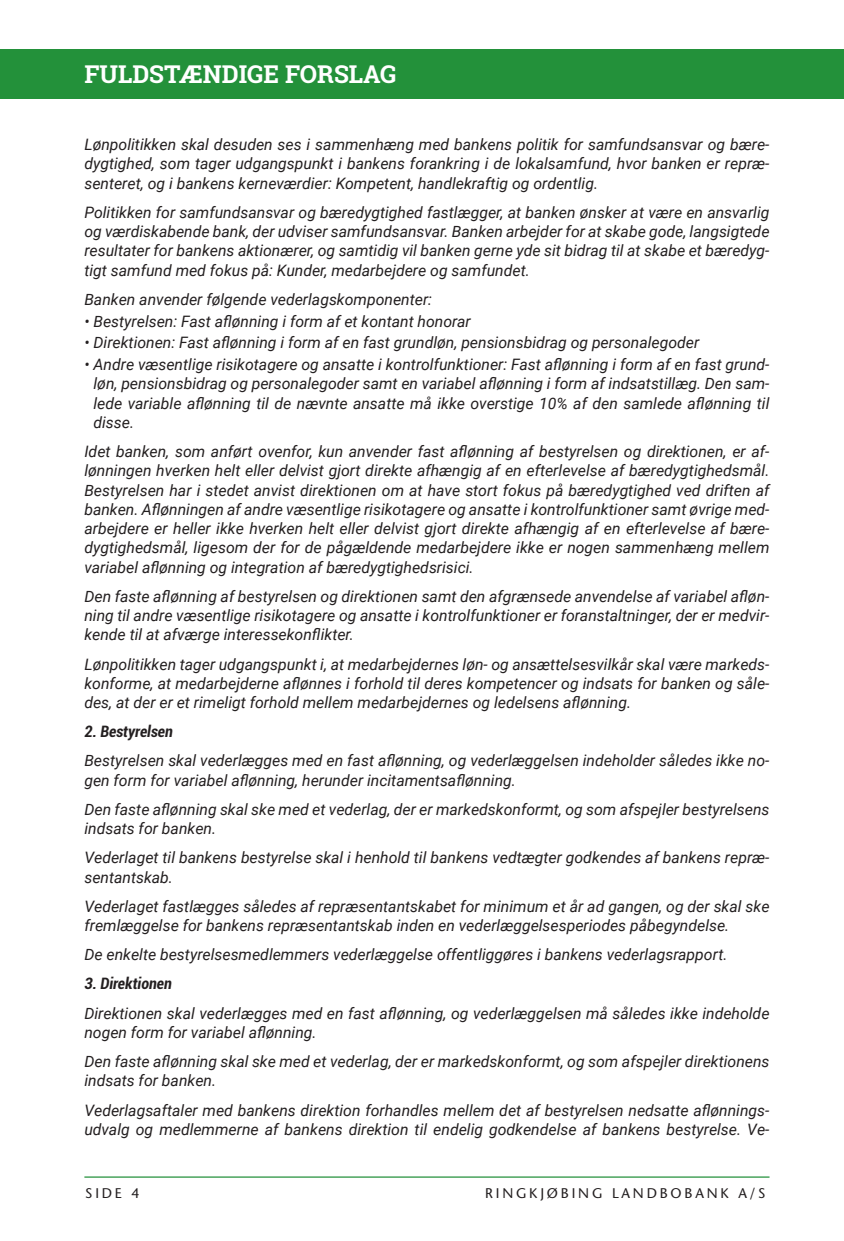
<style>
.page{position:relative;width:844px;height:1241px;background:#fff}
.page>*{position:absolute;margin:0;border:0;box-sizing:border-box;transform-origin:0 0}
.t1{font:700 24.5px "Roboto Slab";color:#fff}
.t2{font:italic 15.75px/19.2px "Roboto";color:#231f20}
.t3{font:italic 700 condensed 15.75px "Roboto";color:#231f20}
.t4{font:500 14px "Stone Sans Std";letter-spacing:.2em;color:#231f20}
</style>
<div class="page">
<hr style="left:84px;top:1176px;width:685px;height:1px;background:#23913a">
<div style="left:0;top:50px;width:843px;height:49px;background:#23913a"></div>
<h1 class="t1" style="left:84px;top:57px;width:313px">FULDSTÆNDIGE FORSLAG</h1>
<p class="t2" style="left:84px;top:134px;width:686px;text-align:justify">Lønpolitikken skal desuden ses i sammenhæng med bankens politik for samfundsansvar og bære&shy;dygtighed, som tager udgangspunkt i bankens forankring i de lokalsamfund, hvor banken er repræ&shy;senteret, og i bankens kerneværdier: Kompetent, handlekraftig og ordentlig.</p>
<p class="t2" style="left:84px;top:202px;width:686px;text-align:justify">Politikken for samfundsansvar og bæredygtighed fastlægger, at banken ønsker at være en ansvarlig og værdiskabende bank, der udviser samfundsansvar. Banken arbejder for at skabe gode, langsigtede resultater for bankens aktionærer, og samtidig vil banken gerne yde sit bidrag til at skabe et bæredyg&shy;tigt samfund med fokus på: Kunder, medarbejdere og samfundet.</p>
<p class="t2" style="left:84px;top:289px;width:349px">Banken anvender følgende vederlagskomponenter:</p>
<p class="t2" style="left:84px;top:311px;width:388px">• Bestyrelsen: Fast aflønning i form af et kontant honorar</p>
<p class="t2" style="left:84px;top:332px;width:616px">• Direktionen: Fast aflønning i form af en fast grundløn, pensionsbidrag og personalegoder</p>
<p class="t2" style="left:93px;top:354px;width:677px;text-align:justify;text-indent:-9px">• Andre væsentlige risikotagere og ansatte i kontrolfunktioner: Fast aflønning i form af en fast grund&shy;løn, pensionsbidrag og personalegoder samt en variabel aflønning i form af indsatstillæg. Den sam&shy;lede variable aflønning til de nævnte ansatte må ikke overstige 10% af den samlede aflønning til disse.</p>
<p class="t2" style="left:84px;top:441px;width:686px;text-align:justify">Idet banken, som anført ovenfor, kun anvender fast aflønning af bestyrelsen og direktionen, er af&shy;lønningen hverken helt eller delvist gjort direkte afhængig af en efterlevelse af bæredygtighedsmål.<br>Bestyrelsen har i stedet anvist direktionen om at have stort fokus på bæredygtighed ved driften af banken. Aflønningen af andre væsentlige risikotagere og ansatte i kontrolfunktioner samt øvrige med&shy;arbejdere er heller ikke hverken helt eller delvist gjort direkte afhængig af en efterlevelse af bære&shy;dygtighedsmål, ligesom der for de pågældende medarbejdere ikke er nogen sammenhæng mellem variabel aflønning og integration af bæredygtighedsrisici.</p>
<p class="t2" style="left:84px;top:586px;width:686px;text-align:justify">Den faste aflønning af bestyrelsen og direktionen samt den afgrænsede anvendelse af variabel afløn&shy;ning til andre væsentlige risikotagere og ansatte i kontrolfunktioner er foranstaltninger, der er medvir&shy;kende til at afværge interessekonflikter.</p>
<p class="t2" style="left:84px;top:653px;width:686px;text-align:justify">Lønpolitikken tager udgangspunkt i, at medarbejdernes løn- og ansættelsesvilkår skal være markeds&shy;konforme, at medarbejderne aflønnes i forhold til deres kompetencer og indsats for banken og såle&shy;des, at der er et rimeligt forhold mellem medarbejdernes og ledelsens aflønning.</p>
<p class="t3" style="left:84px;top:720px;width:90px">2. Bestyrelsen</p>
<p class="t2" style="left:84px;top:750px;width:686px">Bestyrelsen skal vederlægges med en fast aflønning, og vederlæggelsen indeholder således ikke no&shy;gen form for variabel aflønning, herunder incitamentsaflønning.</p>
<p class="t2" style="left:84px;top:799px;width:686px">Den faste aflønning skal ske med et vederlag, der er markedskonformt, og som afspejler bestyrelsens indsats for banken.</p>
<p class="t2" style="left:84px;top:847px;width:686px">Vederlaget til bankens bestyrelse skal i henhold til bankens vedtægter godkendes af bankens repræ&shy;sentantskab.</p>
<p class="t2" style="left:84px;top:895px;width:686px">Vederlaget fastlægges således af repræsentantskabet for minimum et år ad gangen, og der skal ske fremlæggelse for bankens repræsentantskab inden en vederlæggelsesperiodes påbegyndelse.</p>
<p class="t2" style="left:84px;top:944px;width:644px">De enkelte bestyrelsesmedlemmers vederlæggelse offentliggøres i bankens vederlagsrapport.</p>
<p class="t3" style="left:84px;top:972px;width:89px">3. Direktionen</p>
<p class="t2" style="left:84px;top:1002px;width:686px">Direktionen skal vederlægges med en fast aflønning, og vederlæggelsen må således ikke indeholde nogen form for variabel aflønning.</p>
<p class="t2" style="left:84px;top:1051px;width:686px">Den faste aflønning skal ske med et vederlag, der er markedskonformt, og som afspejler direktionens indsats for banken.</p>
<p class="t2" style="left:84px;top:1099px;width:686px">Vederlagsaftaler med bankens direktion forhandles mellem det af bestyrelsen nedsatte aflønnings&shy;udvalg og medlemmerne af bankens direktion til endelig godkendelse af bankens bestyrelse. Ve-</p>
<p class="t4" style="left:85px;top:1184px;width:56px">SIDE 4</p>
<p class="t4" style="left:485px;top:1184px;width:281px">RINGKJØBING LANDBOBANK A/S</p>
</div>
